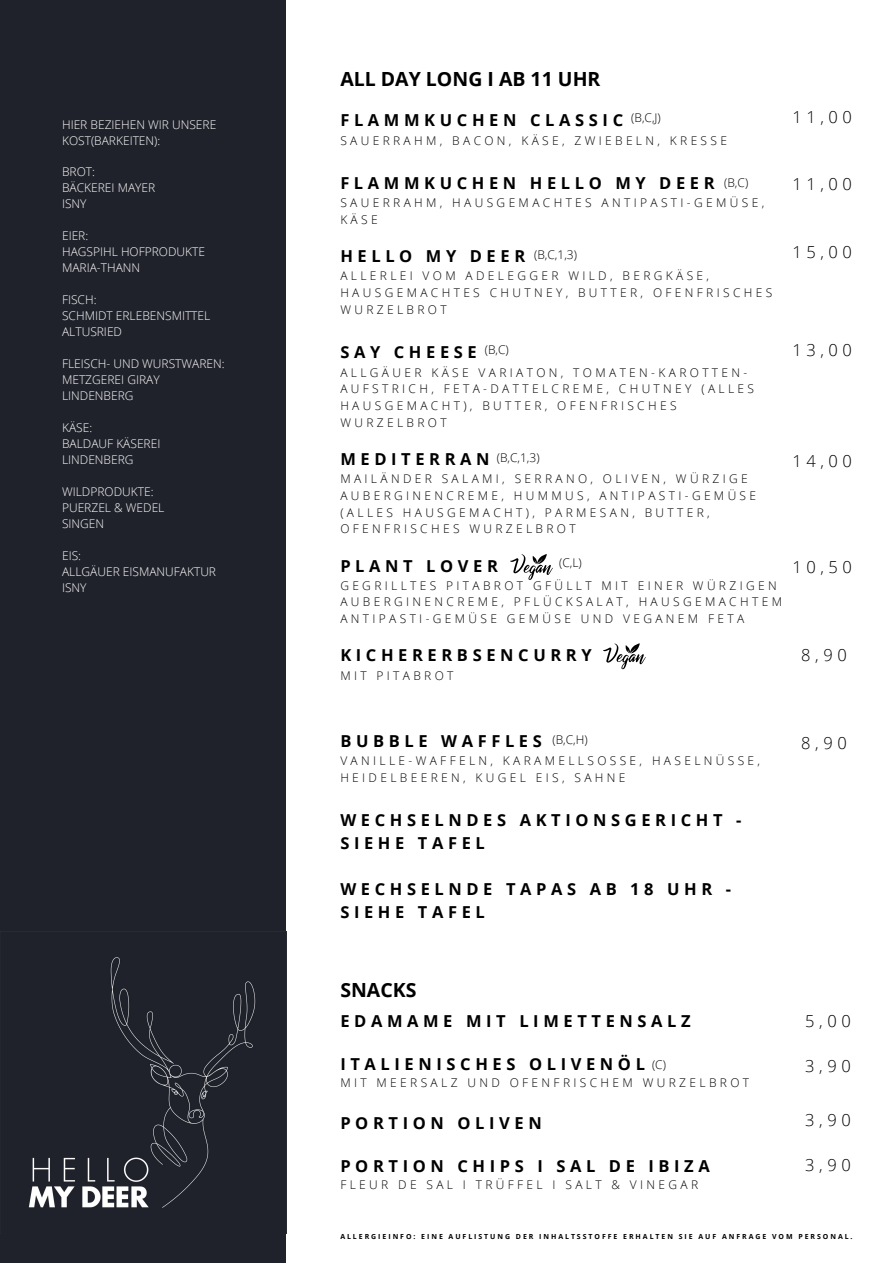
<style>
.page{position:relative;width:893px;height:1264px;background:#fff}
.page>*{position:absolute;margin:0;border:0;box-sizing:border-box;transform-origin:0 0}
.t1{font:700 19.5px "Open Sans";color:#000}
.t2{font:700 16.5px/23px "Open Sans";letter-spacing:.28em;color:#000}
.t3{font:300 16.5px "Open Sans";letter-spacing:.28em;color:#000}
.t4{font:300 12px/16.6px "Open Sans";letter-spacing:.28em;color:#000}
.t5{font:300 12px/16px "Open Sans";color:#fff}
.t6{font:700 6.9px "Open Sans";letter-spacing:.28em;color:#000}
</style>
<div class="page">
<div style="left:0;top:0;width:892px;height:1262px;background:#20222b"></div>
<div style="left:287px;top:0;width:605px;height:1262px;background:#fff"></div>
<img style="left:0;top:931px;width:287px;height:277px">
<svg style="left:603px;top:643px;width:42px;height:26px"></svg>
<svg style="left:510px;top:554px;width:43px;height:26px"></svg>
<p class="t5" style="left:62px;top:116px;width:156px">HIER BEZIEHEN WIR UNSERE<br>KOST(BARKEITEN):</p>
<p class="t5" style="left:62px;top:164px;width:95px">BROT:<br>BÄCKEREI MAYER<br>ISNY</p>
<p class="t5" style="left:62px;top:228px;width:144px">EIER:<br>HAGSPIHL HOFPRODUKTE<br>MARIA-THANN</p>
<p class="t5" style="left:62px;top:292px;width:150px">FISCH:<br>SCHMIDT ERLEBENSMITTEL<br>ALTUSRIED</p>
<p class="t5" style="left:62px;top:356px;width:164px">FLEISCH- UND WURSTWAREN:<br>METZGEREI GIRAY<br>LINDENBERG</p>
<p class="t5" style="left:62px;top:420px;width:100px">KÄSE:<br>BALDAUF KÄSEREI<br>LINDENBERG</p>
<p class="t5" style="left:62px;top:483px;width:104px">WILDPRODUKTE:<br>PUERZEL &amp; WEDEL<br>SINGEN</p>
<p class="t5" style="left:62px;top:547px;width:155px">EIS:<br>ALLGÄUER EISMANUFAKTUR<br>ISNY</p>
<h1 class="t1" style="left:340px;top:65px;width:261px">ALL DAY LONG I AB 11 UHR</h1>
<p class="t4" style="left:631px;top:109px;width:31px">(B,C,J)</p>
<h2 class="t2" style="left:340px;top:108px;width:284px">FLAMMKUCHEN CLASSIC</h2>
<p class="t4" style="left:340px;top:132px;width:388px">SAUERRAHM, BACON, KÄSE, ZWIEBELN, KRESSE</p>
<h2 class="t2" style="left:340px;top:171px;width:376px">FLAMMKUCHEN HELLO MY DEER</h2>
<p class="t4" style="left:340px;top:194px;width:425px">SAUERRAHM, HAUSGEMACHTES ANTIPASTI-GEMÜSE,<br>KÄSE</p>
<h2 class="t2" style="left:340px;top:244px;width:186px">HELLO MY DEER</h2>
<p class="t4" style="left:340px;top:267px;width:433px">ALLERLEI VOM ADELEGGER WILD, BERGKÄSE,<br>HAUSGEMACHTES CHUTNEY, BUTTER, OFENFRISCHES<br>WURZELBROT</p>
<h2 class="t2" style="left:340px;top:340px;width:138px">SAY CHEESE</h2>
<p class="t4" style="left:340px;top:363px;width:415px">ALLGÄUER KÄSE VARIATON, TOMATEN-KAROTTEN-AUFSTRICH, FETA-DATTELCREME, CHUTNEY (ALLES HAUSGEMACHT), BUTTER, OFENFRISCHES WURZELBROT</p>
<h2 class="t2" style="left:340px;top:447px;width:151px">MEDITERRAN</h2>
<p class="t4" style="left:340px;top:470px;width:417px">MAILÄNDER SALAMI, SERRANO, OLIVEN, WÜRZIGE AUBERGINENCREME, HUMMUS, ANTIPASTI-GEMÜSE (ALLES HAUSGEMACHT), PARMESAN, BUTTER, OFENFRISCHES WURZELBROT</p>
<h2 class="t2" style="left:340px;top:553px;width:159px">PLANT LOVER</h2>
<p class="t4" style="left:340px;top:576px;width:443px">GEGRILLTES PITABROT GFÜLLT MIT EINER WÜRZIGEN<br>AUBERGINENCREME, PFLÜCKSALAT, HAUSGEMACHTEM<br>ANTIPASTI-GEMÜSE GEMÜSE UND VEGANEM FETA</p>
<h2 class="t2" style="left:340px;top:643px;width:253px">KICHERERBSENCURRY</h2>
<p class="t4" style="left:340px;top:666px;width:115px">MIT PITABROT</p>
<p class="t4" style="left:724px;top:174px;width:26px">(B,C)</p>
<p class="t4" style="left:534px;top:246px;width:44px">(B,C,1,3)</p>
<p class="t4" style="left:485px;top:340px;width:26px">(B,C)</p>
<p class="t4" style="left:496px;top:449px;width:44px">(B,C,1,3)</p>
<p class="t4" style="left:559px;top:554px;width:24px">(C,L)</p>
<h2 class="t3" style="left:792px;top:105px;width:61px">11,00</h2>
<h2 class="t3" style="left:792px;top:172px;width:61px">11,00</h2>
<h2 class="t3" style="left:792px;top:240px;width:61px">15,00</h2>
<h2 class="t3" style="left:792px;top:339px;width:61px">13,00</h2>
<h2 class="t3" style="left:792px;top:449px;width:61px">14,00</h2>
<h2 class="t3" style="left:792px;top:555px;width:61px">10,50</h2>
<h2 class="t3" style="left:801px;top:643px;width:47px">8,90</h2>
<h2 class="t2" style="left:340px;top:729px;width:203px">BUBBLE WAFFLES</h2>
<p class="t4" style="left:340px;top:752px;width:421px">VANILLE-WAFFELN, KARAMELLSOSSE, HASELNÜSSE,<br>HEIDELBEEREN, KUGEL EIS, SAHNE</p>
<h2 class="t2" style="left:340px;top:808px;width:402px">WECHSELNDES AKTIONSGERICHT -<br>SIEHE TAFEL</h2>
<h2 class="t2" style="left:340px;top:877px;width:392px">WECHSELNDE TAPAS AB 18 UHR -<br>SIEHE TAFEL</h2>
<p class="t4" style="left:552px;top:731px;width:37px">(B,C,H)</p>
<h2 class="t3" style="left:801px;top:731px;width:47px">8,90</h2>
<h1 class="t1" style="left:340px;top:975px;width:78px">SNACKS</h1>
<h2 class="t2" style="left:340px;top:1009px;width:352px">EDAMAME MIT LIMETTENSALZ</h2>
<h2 class="t2" style="left:340px;top:1052px;width:306px">ITALIENISCHES OLIVENÖL</h2>
<p class="t4" style="left:340px;top:1074px;width:410px">MIT MEERSALZ UND OFENFRISCHEM WURZELBROT</p>
<h2 class="t2" style="left:340px;top:1111px;width:203px">PORTION OLIVEN</h2>
<h2 class="t2" style="left:340px;top:1154px;width:371px">PORTION CHIPS I SAL DE IBIZA</h2>
<p class="t4" style="left:340px;top:1176px;width:359px">FLEUR DE SAL I TRÜFFEL I SALT &amp; VINEGAR</p>
<p class="t4" style="left:652px;top:1056px;width:15px">(C)</p>
<h2 class="t3" style="left:805px;top:1009px;width:47px">5,00</h2>
<h2 class="t3" style="left:805px;top:1054px;width:47px">3,90</h2>
<h2 class="t3" style="left:805px;top:1108px;width:47px">3,90</h2>
<h2 class="t3" style="left:805px;top:1153px;width:47px">3,90</h2>
<p class="t6" style="left:340px;top:1231px;width:513px">ALLERGIEINFO: EINE AUFLISTUNG DER INHALTSSTOFFE ERHALTEN SIE AUF ANFRAGE VOM PERSONAL.</p>
</div>
